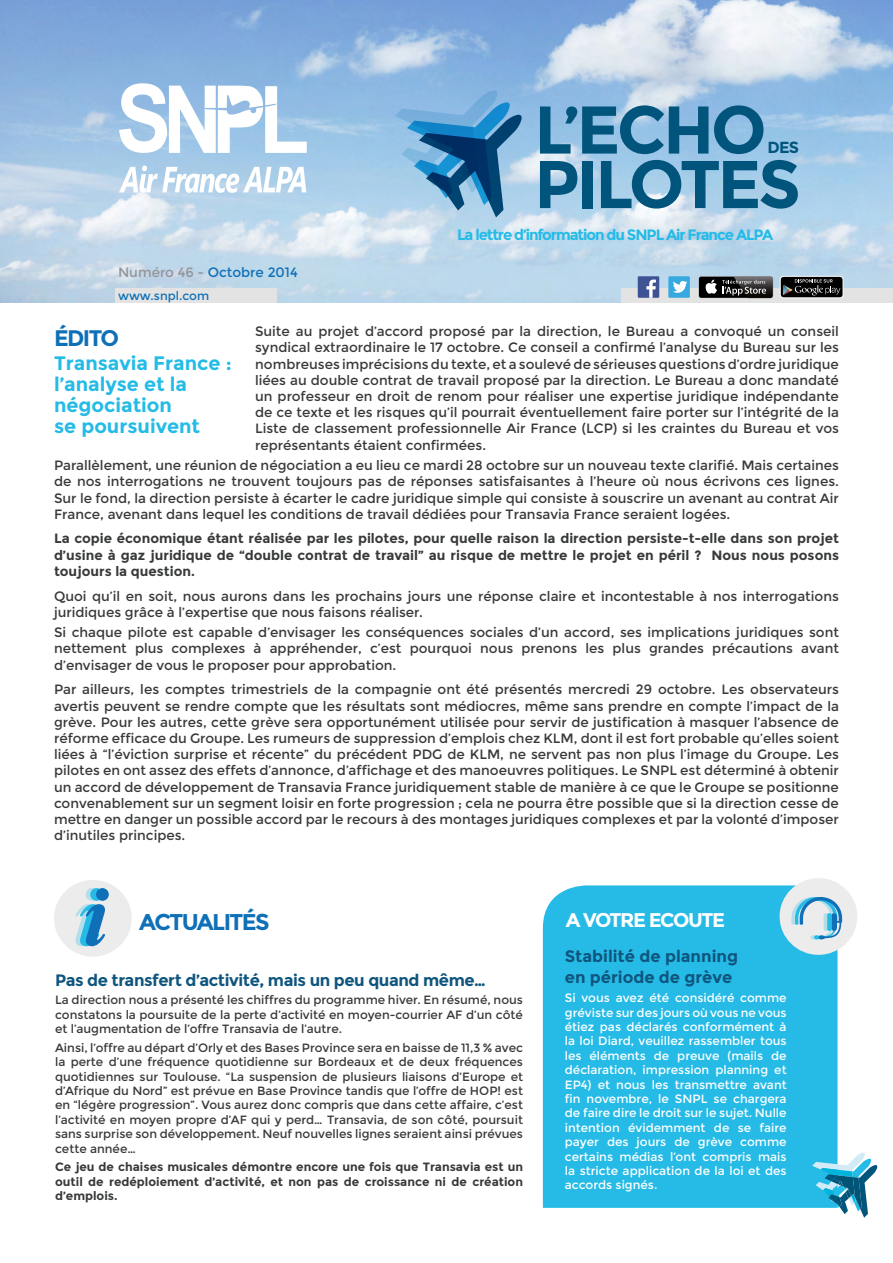
<style>
.page{position:relative;width:893px;height:1263px;background:#fff}
.page>*{position:absolute;margin:0;border:0;box-sizing:border-box;transform-origin:0 0}
.t1{font:700 67.35px/54.4px "Montserrat";letter-spacing:-.05em;color:#01557c}
.t2{font:700 22.8px "Montserrat";letter-spacing:-.07em;color:#0f70b7}
.t3{font:700 22.5px "Montserrat";letter-spacing:-.07em;color:#0f70b7}
.t4{font:700 19.8px "Montserrat";letter-spacing:-.07em;color:#fff}
.t5{font:700 19.5px/21px "Montserrat";color:#24bbe7}
.t6{font:700 16.5px "Montserrat";letter-spacing:-.025em;color:#0f557d}
.t7{font:700 16.5px/21.6px "Montserrat";color:#0f557d}
.t8{font:700 16.05px "Montserrat";color:#01557c}
.t9{font:700 15px "Montserrat";letter-spacing:-.07em;color:#24bbe7}
.t10{font:13.5px/16.2px "Montserrat";color:#38393a;text-align:justify}
.t11{font:700 13.5px/16.2px "Montserrat";color:#38393a;text-align:justify}
.t12{font:13.5px "Montserrat";color:#0f70b7}
.t13{font:12px/14.4px "Montserrat";color:#38393a;text-align:justify}
.t14{font:12px/14.4px "Montserrat";color:#fff;text-align:justify}
.t15{font:700 12px/14.4px "Montserrat";color:#38393a;text-align:justify}
.t16{font:12px "Montserrat";color:#0f70b7}
.s1{color:#949499}
</style>
<div class="page">
<img style="left:0;top:0;width:893px;height:303px">
<svg style="left:119px;top:83px;width:188px;height:70px"></svg>
<svg style="left:119px;top:165px;width:187px;height:28px"></svg>
<div style="left:115px;top:288px;width:161px;height:15px;background:#e3e3e3"></div>
<svg style="left:395px;top:90px;width:127px;height:127px"></svg>
<div style="left:621px;top:288px;width:272px;height:15px;background:#e3e3e3"></div>
<div style="left:638px;top:276px;width:21px;height:22px;background:#3e5294"></div>
<div style="left:668px;top:276px;width:22px;height:22px;background:#36a9e1"></div>
<svg style="left:646px;top:279px;width:10px;height:19px"></svg>
<svg style="left:673px;top:281px;width:14px;height:12px"></svg>
<svg style="left:698px;top:276px;width:75px;height:22px"></svg>
<svg style="left:780px;top:276px;width:63px;height:22px"></svg>
<div style="left:54px;top:880px;width:78px;height:76px;background:#ececec;border-radius:50%"></div>
<div style="left:86px;top:888px;width:12px;height:13px;background:#b3deea;border-radius:50%"></div>
<div style="left:90px;top:888px;width:13px;height:13px;background:#26bbe7;border-radius:50%"></div>
<div style="left:96px;top:888px;width:13px;height:13px;background:#0f70b7;border-radius:50%"></div>
<svg style="left:75px;top:904px;width:30px;height:42px"></svg>
<div style="left:543px;top:885px;width:294px;height:323px;background:#26bbe7"></div>
<svg style="left:812px;top:1152px;width:65px;height:66px"></svg>
<div style="left:780px;top:878px;width:77px;height:77px;background:#ececec;border-radius:50%"></div>
<svg style="left:791px;top:897px;width:51px;height:42px"></svg>
<h1 class="t1" style="left:534px;top:103px;width:268px">L’ECHO<br>PILOTES</h1>
<p class="t8" style="left:767px;top:137px;width:33px">DES</p>
<p class="t12" style="left:118px;top:264px;width:181px"><span class="s1">Numéro 46 -</span> Octobre 2014</p>
<p class="t16" style="left:118px;top:289px;width:93px">www.snpl.com</p>
<p class="t9" style="left:457px;top:226px;width:318px">La lettre d’information du SNPL Air France ALPA</p>
<h3 class="t3" style="left:54px;top:325px;width:66px">ÉDITO</h3>
<h3 class="t5" style="left:54px;top:352px;width:179px">Transavia France : l’analyse et la négociation<br>se poursuivent</h3>
<p class="t10" style="left:255px;top:324px;width:585px">Suite au projet d’accord proposé par la direction, le Bureau a convoqué un conseil syndical extraordinaire le 17 octobre. Ce conseil a confirmé l’analyse du Bureau sur les nombreuses imprécisions du texte, et a soulevé de sérieuses questions d’ordre juridique liées au double contrat de travail proposé par la direction. Le Bureau a donc mandaté un professeur en droit de renom pour réaliser une expertise juridique indépendante de ce texte et les risques qu’il pourrait éventuellement faire porter sur l’intégrité de la Liste de classement professionnelle Air France (LCP) si les craintes du Bureau et vos représentants étaient confirmées.</p>
<p class="t10" style="left:54px;top:457px;width:786px">Parallèlement, une réunion de négociation a eu lieu ce mardi 28 octobre sur un nouveau texte clarifié. Mais certaines de nos interrogations ne trouvent toujours pas de réponses satisfaisantes à l’heure où nous écrivons ces lignes.<br>Sur le fond, la direction persiste à écarter le cadre juridique simple qui consiste à souscrire un avenant au contrat Air France, avenant dans lequel les conditions de travail dédiées pour Transavia France seraient logées.</p>
<p class="t11" style="left:54px;top:531px;width:787px">La copie économique étant réalisée par les pilotes, pour quelle raison la direction persiste-t-elle dans son projet d’usine à gaz juridique de “double contrat de travail” au risque de mettre le projet en péril ? Nous nous posons toujours la question.</p>
<p class="t10" style="left:54px;top:588px;width:786px">Quoi qu’il en soit, nous aurons dans les prochains jours une réponse claire et incontestable à nos interrogations juridiques grâce à l’expertise que nous faisons réaliser.</p>
<p class="t10" style="left:54px;top:624px;width:786px">Si chaque pilote est capable d’envisager les conséquences sociales d’un accord, ses implications juridiques sont nettement plus complexes à appréhender, c’est pourquoi nous prenons les plus grandes précautions avant d’envisager de vous le proposer pour approbation.</p>
<p class="t10" style="left:54px;top:682px;width:786px">Par ailleurs, les comptes trimestriels de la compagnie ont été présentés mercredi 29 octobre. Les observateurs avertis peuvent se rendre compte que les résultats sont médiocres, même sans prendre en compte l’impact de la grève. Pour les autres, cette grève sera opportunément utilisée pour servir de justification à masquer l’absence de réforme efficace du Groupe. Les rumeurs de suppression d’emplois chez KLM, dont il est fort probable qu’elles soient liées à “l’éviction surprise et récente” du précédent PDG de KLM, ne servent pas non plus l’image du Groupe. Les pilotes en ont assez des effets d’annonce, d’affichage et des manoeuvres politiques. Le SNPL est déterminé à obtenir un accord de développement de Transavia France juridiquement stable de manière à ce que le Groupe se positionne convenablement sur un segment loisir en forte progression ; cela ne pourra être possible que si la direction cesse de mettre en danger un possible accord par le recours à des montages juridiques complexes et par la volonté d’imposer d’inutiles principes.</p>
<h2 class="t2" style="left:139px;top:908px;width:132px">ACTUALITÉS</h2>
<p class="t6" style="left:55px;top:970px;width:432px">Pas de transfert d’activité, mais un peu quand même…</p>
<p class="t13" style="left:55px;top:993px;width:469px">La direction nous a présenté les chiffres du programme hiver. En résumé, nous constatons la poursuite de la perte d’activité en moyen-courrier AF d’un côté et l’augmentation de l’offre Transavia de l’autre.</p>
<p class="t13" style="left:55px;top:1040px;width:469px">Ainsi, l’offre au départ d’Orly et des Bases Province sera en baisse de 11,3 % avec la perte d’une fréquence quotidienne sur Bordeaux et de deux fréquences quotidiennes sur Toulouse. “La suspension de plusieurs liaisons d’Europe et d’Afrique du Nord” est prévue en Base Province tandis que l’offre de HOP! est en “légère progression”. Vous aurez donc compris que dans cette affaire, c’est l’activité en moyen propre d’AF qui y perd… Transavia, de son côté, poursuit sans surprise son développement. Neuf nouvelles lignes seraient ainsi prévues cette année…</p>
<p class="t15" style="left:55px;top:1160px;width:469px">Ce jeu de chaises musicales démontre encore une fois que Transavia est un outil de redéploiement d’activité, et non pas de croissance ni de création d’emplois.</p>
<h3 class="t4" style="left:566px;top:908px;width:161px">A VOTRE ECOUTE</h3>
<p class="t7" style="left:565px;top:945px;width:175px">Stabilité de planning en période de grève</p>
<p class="t14" style="left:565px;top:991px;width:223px">Si vous avez été considéré comme gréviste sur des jours où vous ne vous étiez pas déclarés conformément à la loi Diard, veuillez rassembler tous les éléments de preuve (mails de déclaration, impression planning et EP4) et nous les transmettre avant fin novembre, le SNPL se chargera de faire dire le droit sur le sujet. Nulle intention évidemment de se faire payer des jours de grève comme certains médias l’ont compris mais la stricte application de la loi et des accords signés.</p>
</div>
